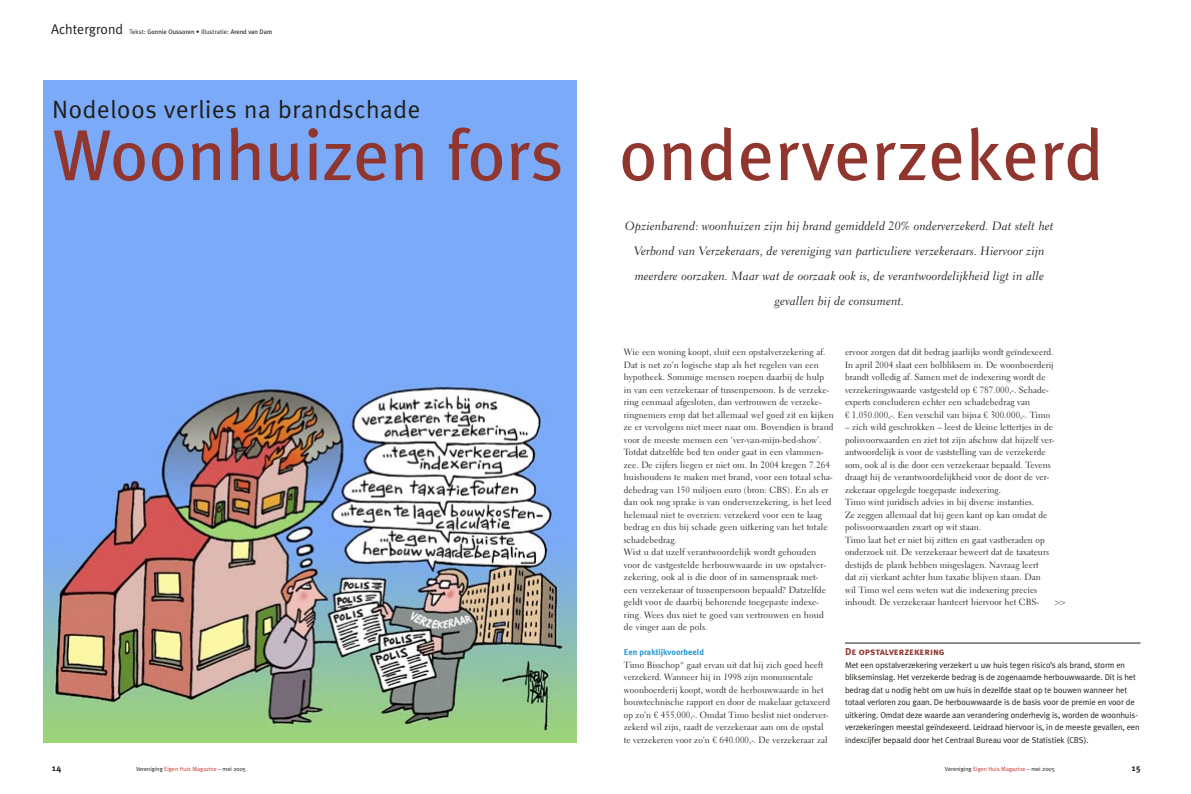
<style>
.page{position:relative;width:1191px;height:794px;background:#fff}
.page>*{position:absolute;margin:0;border:0;box-sizing:border-box;transform-origin:0 0}
.artikel_Kop{font:72px "Meta Plus";color:#91352f}
.artikel_Kop-2{font:25px "Meta Plus Normal";letter-spacing:.025em;color:#1f1e19}
.artikel_intro{font:12px/25px "Electra LT Std Cursive";letter-spacing:.01em;color:#1f1e19;text-align:center}
.artikel_Kaderkopje{font:10px "Meta Plus Bold Caps";color:#91352f}
.artikel_Platte_tekst{font:9px/12.5px "Electra LT Std";letter-spacing:.005em;color:#1f1e19}
.t1{font:700 9px "Meta Plus";color:#1f1e19}
.rubriek_Platte_tekst{font:8.5px/12.5px "Meta Plus Normal";letter-spacing:-.01em;color:#1f1e19}
.artikel_Tussenkop-Meta{font:700 8.5px "Meta Plus";color:#2998d5}
.artikel_chapeau{font:6.5px "Meta Plus";color:#1f1e19}
.t2{font:6px "Meta Plus Normal";color:#1f1e19}
.s1{font-family:"Meta Plus Normal";font-size:14px}
.s2{font-family:"Meta Plus Normal"}
.s3{color:#c43832}
</style>
<div class="page">
<img style="left:43px;top:80px;width:533px;height:663px">
<hr style="left:845px;top:643px;width:295px;height:1px;background:#1f1e19">
<p class="artikel_chapeau" style="left:51px;top:28px;width:223px"><span class="s1">Achtergrond</span> <span class="s2">Tekst:</span> Gonnie Oussoren <span class="s2">• Illustratie:</span> Arend van Dam</p>
<p class="artikel_Kop-2" style="left:52px;top:94px;width:370px">Nodeloos verlies na brandschade</p>
<p class="artikel_Kop" style="left:52px;top:113px;width:1053px">Woonhuizen fors onderverzekerd</p>
<p class="artikel_intro" style="left:625px;top:213px;width:430px">Opzienbarend: woonhuizen zijn bij brand gemiddeld 20% onderverzekerd. Dat stelt het Verbond van Verzekeraars, de vereniging van particuliere verzekeraars. Hiervoor zijn meerdere oorzaken. Maar wat de oorzaak ook is, de verantwoordelijkheid ligt in alle gevallen bij de consument.</p>
<p class="artikel_Platte_tekst" style="left:624px;top:346px;width:211px">Wie een woning koopt, sluit een opstalverzekering af.<br>Dat is net zo’n logische stap als het regelen van een hypotheek. Sommige mensen roepen daarbij de hulp in van een verzekeraar of tussenpersoon. Is de verzeke&shy;ring eenmaal afgesloten, dan vertrouwen de verzeke&shy;ringnemers erop dat het allemaal wel goed zit en kijken ze er vervolgens niet meer naar om. Bovendien is brand voor de meeste mensen een ‘ver-van-mijn-bed-show’.<br>Totdat datzelfde bed ten onder gaat in een vlammen&shy;zee. De cijfers liegen er niet om. In 2004 kregen 7.264 huishoudens te maken met brand, voor een totaal scha&shy;debedrag van 150 miljoen euro (bron: CBS). En als er dan ook nog sprake is van onderverzekering, is het leed helemaal niet te overzien: verzekerd voor een te laag bedrag en dus bij schade geen uitkering van het totale schadebedrag.</p>
<p class="artikel_Platte_tekst" style="left:624px;top:546px;width:204px">Wist u dat uzelf verantwoordelijk wordt gehouden voor de vastgestelde herbouwwaarde in uw opstalver&shy;zekering, ook al is die door of in samenspraak met&shy;een verzekeraar of tussenpersoon bepaald? Datzelfde geldt voor de daarbij behorende toegepaste indexe&shy;ring. Wees dus niet te goed van vertrouwen en houd de vinger aan de pols.</p>
<p class="artikel_Tussenkop-Meta" style="left:624px;top:647px;width:82px">Een praktijkvoorbeeld</p>
<p class="artikel_Platte_tekst" style="left:624px;top:658px;width:208px">Timo Bisschop* gaat ervan uit dat hij zich goed heeft verzekerd. Wanneer hij in 1998 zijn monumentale woonboerderij koopt, wordt de herbouwwaarde in het bouwtechnische rapport en door de makelaar getaxeerd op zo’n € 455.000,-. Omdat Timo beslist niet onderver&shy;zekerd wil zijn, raadt de verzekeraar aan om de opstal te verzekeren voor zo’n € 640.000,-. De verzekeraar zal</p>
<p class="artikel_Platte_tekst" style="left:845px;top:346px;width:210px">ervoor zorgen dat dit bedrag jaarlijks wordt geïndexeerd.</p>
<p class="artikel_Platte_tekst" style="left:845px;top:358px;width:210px">In april 2004 slaat een bolbliksem in. De woonboerderij brandt volledig af. Samen met de indexering wordt de verzekeringswaarde vastgesteld op € 787.000,-. Schade&shy;experts concluderen echter een schadebedrag van<br>€ 1.050.000,-. Een verschil van bijna € 300.000,-. Timo</p>
<p class="artikel_Platte_tekst" style="left:845px;top:421px;width:211px">– zich wild geschrokken – leest de kleine lettertjes in de polisvoorwaarden en ziet tot zijn afschuw dat hijzelf ver&shy;antwoordelijk is voor de vaststelling van de verzekerde som, ook al is die door een verzekeraar bepaald. Tevens draagt hij de verantwoordelijkheid voor de door de ver&shy;zekeraar opgelegde toegepaste indexering.</p>
<p class="artikel_Platte_tekst" style="left:845px;top:496px;width:204px">Timo wint juridisch advies in bij diverse instanties.<br>Ze zeggen allemaal dat hij geen kant op kan omdat de polisvoorwaarden zwart op wit staan.</p>
<p class="artikel_Platte_tekst" style="left:845px;top:533px;width:205px">Timo laat het er niet bij zitten en gaat vastberaden op onderzoek uit. De verzekeraar beweert dat de taxateurs destijds de plank hebben misgeslagen. Navraag leert dat zij vierkant achter hun taxatie blijven staan. Dan wil Timo wel eens weten wat die indexering precies inhoudt. De verzekeraar hanteert hiervoor het CBS-</p>
<p class="artikel_Platte_tekst" style="left:1054px;top:596px;width:12px">&gt;&gt;</p>
<p class="artikel_Kaderkopje" style="left:845px;top:646px;width:101px">De opstalverzekering</p>
<p class="rubriek_Platte_tekst" style="left:845px;top:658px;width:296px">Met een opstalverzekering verzekert u uw huis tegen risico’s als brand, storm en blikseminslag. Het verzekerde bedrag is de zogenaamde herbouwwaarde. Dit is het bedrag dat u nodig hebt om uw huis in dezelfde staat op te bouwen wanneer het totaal verloren zou gaan. De herbouwwaarde is de basis voor de premie en voor de uitkering. Omdat deze waarde aan verandering onderhevig is, worden de woonhuis&shy;verzekeringen meestal geïndexeerd. Leidraad hiervoor is, in de meeste gevallen, een indexcijfer bepaald door het Centraal Bureau voor de Statistiek (CBS).</p>
<p class="t1" style="left:52px;top:763px;width:11px">14</p>
<p class="t2" style="left:136px;top:766px;width:112px">Vereniging <span class="s3">Eigen Huis Magazine</span> – mei 2005</p>
<p class="t2" style="left:945px;top:766px;width:112px">Vereniging <span class="s3">Eigen Huis Magazine</span> – mei 2005</p>
<p class="t1" style="left:1131px;top:763px;width:10px">15</p>
</div>
